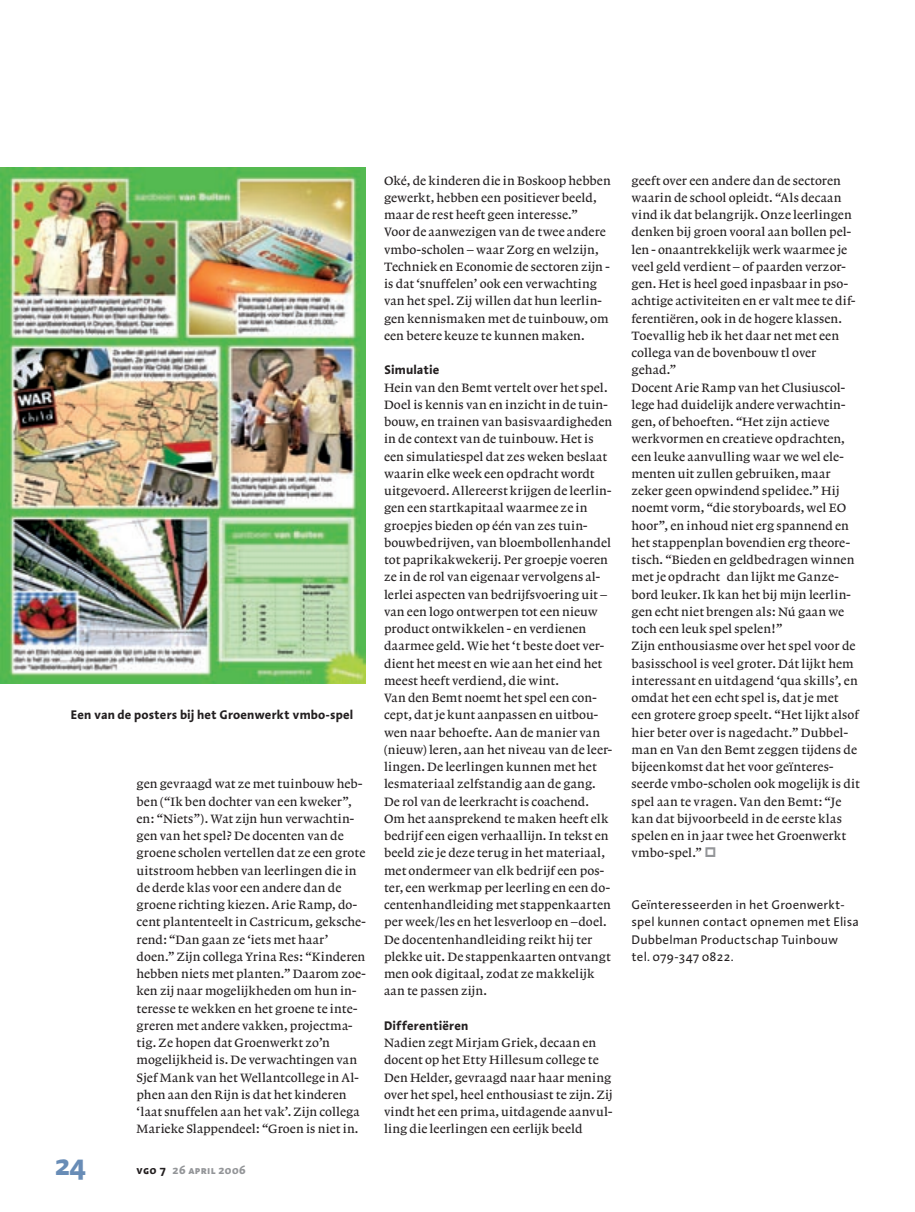
<style>
.page{position:relative;width:915px;height:1212px;background:#fff}
.page>*{position:absolute;margin:0;border:0;box-sizing:border-box;transform-origin:0 0}
.t1{font:700 30px "Linotype Aroma";color:#688cb6}
.t2{font:500 12.75px/17.2px "Lexicon No 1 Roman A";letter-spacing:.01em;color:#231f20}
.t3{font:12.75px/17.2px "Linotype Aroma";letter-spacing:.005em;color:#231f20}
.t4{font:700 12.75px "Linotype Aroma";letter-spacing:.005em;color:#231f20}
.t5{font:700 12px "Linotype Aroma SC";letter-spacing:.025em;color:#939598}
.s1{color:#231f20}
</style>
<div class="page">
<img style="left:1px;top:167px;width:365px;height:517px">
<p class="t4" style="left:71px;top:706px;width:284px">Een van de posters bij het Groenwerkt vmbo-spel</p>
<p class="t2" style="left:136px;top:775px;width:231px">gen gevraagd wat ze met tuinbouw heb&shy;ben (“Ik ben dochter van een kweker”, en: “Niets”). Wat zijn hun verwachtin&shy;gen van het spel? De docenten van de groene scholen vertellen dat ze een grote uitstroom hebben van leerlingen die in de derde klas voor een andere dan de groene richting kiezen. Arie Ramp, do&shy;cent plantenteelt in Castricum, geksche&shy;rend: “Dan gaan ze ‘iets met haar’ doen.” Zijn collega Yrina Res: “Kinderen hebben niets met planten.” Daarom zoe&shy;ken zij naar mogelijkheden om hun in&shy;teresse te wekken en het groene te inte&shy;greren met andere vakken, projectma&shy;tig. Ze hopen dat Groenwerkt zo’n mogelijkheid is. De verwachtingen van Sjef Mank van het Wellantcollege in Al&shy;phen aan den Rijn is dat het kinderen ‘laat snuffelen aan het vak’. Zijn collega Marieke Slappendeel: “Groen is niet in.</p>
<h1 class="t1" style="left:54px;top:1144px;width:32px">24</h1>
<p class="t5" style="left:136px;top:1162px;width:111px"><span class="s1">vgo 7</span> 26 april 2006</p>
<p class="t2" style="left:384px;top:172px;width:228px">Oké, de kinderen die in Boskoop hebben gewerkt, hebben een positiever beeld, maar de rest heeft geen interesse.”<br>Voor de aanwezigen van de twee andere vmbo-scholen – waar Zorg en welzijn, Techniek en Economie de sectoren zijn - is dat ‘snuffelen’ ook een verwachting van het spel. Zij willen dat hun leerlin&shy;gen kennismaken met de tuinbouw, om een betere keuze te kunnen maken.</p>
<p class="t4" style="left:384px;top:361px;width:57px">Simulatie</p>
<p class="t2" style="left:384px;top:379px;width:230px">Hein van den Bemt vertelt over het spel.<br>Doel is kennis van en inzicht in de tuin&shy;bouw, en trainen van basisvaardigheden in de context van de tuinbouw. Het is een simulatiespel dat zes weken beslaat waarin elke week een opdracht wordt uitgevoerd. Allereerst krijgen de leerlin&shy;gen een startkapitaal waarmee ze in groepjes bieden op één van zes tuin&shy;bouwbedrijven, van bloembollenhandel tot paprikakwekerij. Per groepje voeren ze in de rol van eigenaar vervolgens al&shy;lerlei aspecten van bedrijfsvoering uit – van een logo ontwerpen tot een nieuw product ontwikkelen - en verdienen daarmee geld. Wie het ‘t beste doet ver&shy;dient het meest en wie aan het eind het meest heeft verdiend, die wint.<br>Van den Bemt noemt het spel een con&shy;cept, dat je kunt aanpassen en uitbou&shy;wen naar behoefte. Aan de manier van (nieuw) leren, aan het niveau van de leer&shy;lingen. De leerlingen kunnen met het lesmateriaal zelfstandig aan de gang.<br>De rol van de leerkracht is coachend.<br>Om het aansprekend te maken heeft elk bedrijf een eigen verhaallijn. In tekst en beeld zie je deze terug in het materiaal, met ondermeer van elk bedrijf een pos&shy;ter, een werkmap per leerling en een do&shy;centenhandleiding met stappenkaarten per week/les en het lesverloop en –doel.<br>De docentenhandleiding reikt hij ter plekke uit. De stappenkaarten ontvangt men ook digitaal, zodat ze makkelijk aan te passen zijn.</p>
<p class="t4" style="left:384px;top:1017px;width:86px">Differentiëren</p>
<p class="t2" style="left:384px;top:1034px;width:230px">Nadien zegt Mirjam Griek, decaan en docent op het Etty Hillesum college te Den Helder, gevraagd naar haar mening over het spel, heel enthousiast te zijn. Zij vindt het een prima, uitdagende aanvul&shy;ling die leerlingen een eerlijk beeld</p>
<p class="t2" style="left:631px;top:172px;width:230px">geeft over een andere dan de sectoren waarin de school opleidt. “Als decaan vind ik dat belangrijk. Onze leerlingen denken bij groen vooral aan bollen pel&shy;len - onaantrekkelijk werk waarmee je veel geld verdient – of paarden verzor&shy;gen. Het is heel goed inpasbaar in pso&shy;achtige activiteiten en er valt mee te dif&shy;ferentiëren, ook in de hogere klassen.<br>Toevallig heb ik het daar net met een collega van de bovenbouw tl over gehad.”<br>Docent Arie Ramp van het Clusiuscol&shy;lege had duidelijk andere verwachtin&shy;gen, of behoeften. “Het zijn actieve werkvormen en creatieve opdrachten, een leuke aanvulling waar we wel ele&shy;menten uit zullen gebruiken, maar zeker geen opwindend spelidee.” Hij noemt vorm, “die storyboards, wel EO hoor”, en inhoud niet erg spannend en het stappenplan bovendien erg theore&shy;tisch. “Bieden en geldbedragen winnen met je opdracht… dan lijkt me Ganze&shy;bord leuker. Ik kan het bij mijn leerlin&shy;gen echt niet brengen als: Nú gaan we toch een leuk spel spelen!”<br>Zijn enthousiasme over het spel voor de basisschool is veel groter. Dát lijkt hem interessant en uitdagend ‘qua skills’, en omdat het een echt spel is, dat je met een grotere groep speelt. “Het lijkt alsof hier beter over is nagedacht.” Dubbel&shy;man en Van den Bemt zeggen tijdens de bijeenkomst dat het voor geïnteres&shy;seerde vmbo-scholen ook mogelijk is dit spel aan te vragen. Van den Bemt: “Je kan dat bijvoorbeeld in de eerste klas spelen en in jaar twee het Groenwerkt vmbo-spel.”</p>
<p class="t3" style="left:631px;top:896px;width:229px">Geïnteresseerden in het Groenwerkt&shy;spel kunnen contact opnemen met Elisa<br>Dubbelman Productschap Tuinbouw tel. 079-347 0822.</p>
</div>
